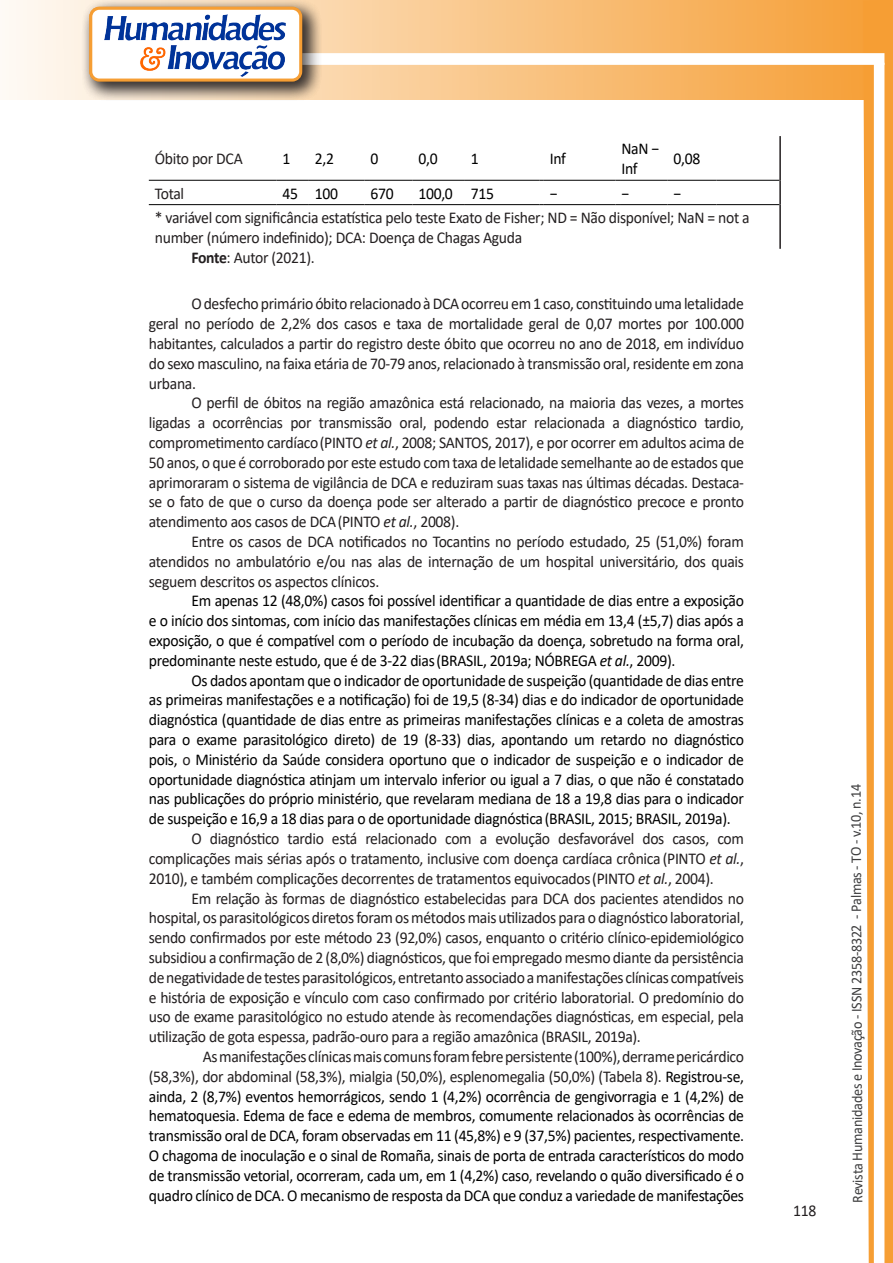
<style>
.page{position:relative;width:893px;height:1263px;background:#fff}
.page>*{position:absolute;margin:0;border:0;box-sizing:border-box;transform-origin:0 0}
.texto{font:16.5px/19.8px "Calibri";letter-spacing:-.02em;color:#231f20;text-align:justify;scale:.95 1}
.texto-2{font:16.5px/19.8px "Calibri";letter-spacing:-.02em;color:#000;text-align:justify;scale:.95 1}
.t1{font:15px "Calibri";letter-spacing:-.025em;color:#3e3e3f;scale:.95 1}
.s1{font-weight:700}
.s2{font-style:italic}
.s3{color:#231f20}
</style>
<div class="page">
<svg style="left:5px;top:0;width:858px;height:100px;background:#f9c484"></svg>
<div style="left:302px;top:53px;width:582px;height:12px;background:#fff;border:2px solid #fff"></div>
<svg style="left:863px;top:0;width:30px;height:1263px"></svg>
<div style="left:81px;top:0;width:241px;height:102px;background:#231f20;opacity:.75"></div>
<div style="left:91px;top:8px;width:210px;height:72px;background:#fff;border-radius:9px"></div>
<img style="left:104px;top:14px;width:181px;height:62px">
<div style="left:89px;top:7px;width:213px;height:75px;border:3px solid #f69e34;border-radius:9px"></div>
<hr style="left:779px;top:136px;width:2px;height:44px;background:#231f20">
<hr style="left:779px;top:180px;width:2px;height:25px;background:#231f20">
<hr style="left:779px;top:205px;width:2px;height:44px;background:#231f20">
<hr style="left:149px;top:180px;width:127px;height:1px;background:#000">
<hr style="left:276px;top:180px;width:33px;height:1px;background:#000">
<hr style="left:309px;top:180px;width:56px;height:1px;background:#000">
<hr style="left:369px;top:180px;width:43px;height:1px;background:#000">
<hr style="left:276px;top:204px;width:33px;height:1px;background:#000">
<hr style="left:309px;top:204px;width:56px;height:1px;background:#000">
<hr style="left:369px;top:204px;width:43px;height:1px;background:#000">
<hr style="left:412px;top:180px;width:53px;height:1px;background:#000">
<hr style="left:465px;top:180px;width:74px;height:1px;background:#000">
<hr style="left:412px;top:204px;width:53px;height:1px;background:#000">
<hr style="left:465px;top:204px;width:74px;height:1px;background:#000">
<hr style="left:544px;top:180px;width:71px;height:1px;background:#000">
<hr style="left:620px;top:180px;width:48px;height:1px;background:#000">
<hr style="left:544px;top:204px;width:71px;height:1px;background:#000">
<hr style="left:620px;top:204px;width:48px;height:1px;background:#000">
<hr style="left:668px;top:180px;width:48px;height:1px;background:#000">
<hr style="left:716px;top:180px;width:63px;height:1px;background:#000">
<hr style="left:668px;top:204px;width:48px;height:1px;background:#000">
<hr style="left:716px;top:204px;width:63px;height:1px;background:#000">
<hr style="left:149px;top:204px;width:127px;height:1px;background:#000">
<p class="texto" style="left:155px;top:149px;width:94px">Óbito por DCA</p>
<p class="texto-2" style="left:282px;top:149px;width:10px">1</p>
<p class="texto-2" style="left:315px;top:149px;width:22px">2,2</p>
<p class="texto-2" style="left:371px;top:149px;width:10px">0</p>
<p class="texto-2" style="left:418px;top:149px;width:22px">0,0</p>
<p class="texto-2" style="left:471px;top:149px;width:10px">1</p>
<p class="texto-2" style="left:550px;top:149px;width:19px">Inf</p>
<p class="texto-2" style="left:621px;top:139px;width:41px">NaN −<br>Inf</p>
<p class="texto-2" style="left:674px;top:149px;width:30px">0,08</p>
<p class="texto" style="left:155px;top:183px;width:32px">Total</p>
<p class="texto-2" style="left:282px;top:183px;width:18px">45</p>
<p class="texto-2" style="left:315px;top:183px;width:26px">100</p>
<p class="texto-2" style="left:371px;top:183px;width:26px">670</p>
<p class="texto-2" style="left:418px;top:183px;width:38px">100,0</p>
<p class="texto-2" style="left:471px;top:183px;width:26px">715</p>
<p class="texto-2" style="left:550px;top:183px;width:10px">−</p>
<p class="texto-2" style="left:621px;top:183px;width:10px">−</p>
<p class="texto-2" style="left:674px;top:183px;width:10px">−</p>
<p class="texto" style="left:155px;top:207px;width:628px">* variável com significância estatística pelo teste Exato de Fisher; ND = Não disponível; NaN = not a number (número indefinido); DCA: Doença de Chagas Aguda</p>
<p class="texto" style="left:191px;top:247px;width:132px"><span class="s1">Fonte</span>: Autor (2021).</p>
<p class="texto" style="left:149px;top:294px;width:628px;text-indent:43px">O desfecho primário óbito relacionado à DCA ocorreu em 1 caso, constituindo uma letalidade geral no período de 2,2% dos casos e taxa de mortalidade geral de 0,07 mortes por 100.000 habitantes, calculados a partir do registro deste óbito que ocorreu no ano de 2018, em indivíduo do sexo masculino, na faixa etária de 70-79 anos, relacionado à transmissão oral, residente em zona urbana.</p>
<p class="texto" style="left:149px;top:393px;width:628px;text-indent:43px">O perfil de óbitos na região amazônica está relacionado, na maioria das vezes, a mortes ligadas a ocorrências por transmissão oral, podendo estar relacionada a diagnóstico tardio, comprometimento cardíaco(PINTO <span class="s2">et al.</span>, 2008; SANTOS, 2017), e por ocorrer em adultos acima de 50 anos, o que é corroborado por este estudo com taxa de letalidade semelhante ao de estados que aprimoraram o sistema de vigilância de DCA e reduziram suas taxas nas últimas décadas. Destaca&shy;se o fato de que o curso da doença pode ser alterado a partir de diagnóstico precoce e pronto atendimento aos casos de DCA(PINTO <span class="s2">et al.</span>, 2008).</p>
<p class="texto" style="left:149px;top:531px;width:628px;text-indent:43px">Entre os casos de DCA notificados no Tocantins no período estudado, 25 (51,0%) foram atendidos no ambulatório e/ou nas alas de internação de um hospital universitário, dos quais seguem descritos os aspectos clínicos.</p>
<p class="texto-2" style="left:149px;top:591px;width:628px;text-indent:43px">Em apenas 12 (48,0%) casos foi possível identificar a quantidade de dias entre a exposição e o início dos sintomas, com início das manifestações clínicas em média em 13,4 (±5,7) dias após a exposição, o que é compatível com o período de incubação da doença, sobretudo na forma oral, predominante neste estudo, que é de 3-22 dias(BRASIL, 2019a; NÓBREGA <span class="s2">et al.</span>, 2009).</p>
<p class="texto-2" style="left:149px;top:670px;width:628px;text-indent:43px">Os dados apontam que o indicador de oportunidade de suspeição (quantidade de dias entre as primeiras manifestações e a notificação) foi de 19,5 (8-34) dias e do indicador de oportunidade diagnóstica (quantidade de dias entre as primeiras manifestações clínicas e a coleta de amostras para o exame parasitológico direto) de 19 (8-33) dias, apontando um retardo no diagnóstico pois, <span class="s3">o</span> Ministério da Saúde considera oportuno que o indicador de suspeição e o indicador de oportunidade diagnóstica atinjam um intervalo inferior ou igual a 7 dias, o que não é constatado nas publicações do próprio ministério, que revelaram mediana de 18 a 19,8 dias para o indicador de suspeição e 16,9 a 18 dias para o de oportunidade diagnóstica(BRASIL, 2015; BRASIL, 2019a).</p>
<p class="texto" style="left:149px;top:828px;width:628px;text-indent:43px">O diagnóstico tardio está relacionado com a evolução desfavorável dos casos, com complicações mais sérias após o tratamento, inclusive com doença cardíaca crônica (PINTO <span class="s2">et al.</span>, 2010), e também complicações decorrentes de tratamentos equivocados(PINTO <span class="s2">et al.</span>, 2004).</p>
<p class="texto" style="left:149px;top:888px;width:628px;text-indent:43px">Em relação às formas de diagnóstico estabelecidas para DCA dos pacientes atendidos no hospital, os parasitológicos diretos foram os métodos mais utilizados para o diagnóstico laboratorial, sendo confirmados por este método 23 (92,0%) casos, enquanto o critério clínico-epidemiológico subsidiou a confirmação de 2 (8,0%) diagnósticos, que foi empregado mesmo diante da persistência de negatividade de testes parasitológicos, entretanto associado a manifestações clínicas compatíveis e história de exposição e vínculo com caso confirmado por critério laboratorial. O predomínio do uso de exame parasitológico no estudo atende às recomendações diagnósticas, em especial, pela utilização de gota espessa, padrão-ouro para a região amazônica (BRASIL, 2019a).</p>
<p class="texto-2" style="left:149px;top:1046px;width:628px;text-indent:54px"><span class="s3">As manifestações clínicas mais comuns foram febre persistente (100%), derrame pericárdico (58,3%), dor abdominal (58,3%), mialgia (50,0%), esplenomegalia (50,0%) (Tabela 8).</span> Registrou-se, ainda, 2 (8,7%) eventos hemorrágicos, sendo 1 (4,2%) ocorrência de gengivorragia e 1 (4,2%) de hematoquesia. Edema de face e edema de membros, comumente relacionados às ocorrências de transmissão oral de DCA, foram observadas em 11 (45,8%) e 9 (37,5%) pacientes, respectivamente.<br>O chagoma de inoculação e o sinal de Romaña, sinais de porta de entrada característicos do modo de transmissão vetorial, ocorreram, cada um, em 1 (4,2%) caso<span class="s3">,</span> revelando o quão diversificado é o quadro clínico de DCA. O mecanismo de resposta da DCA que conduz a variedade de manifestações</p>
<p class="texto" style="left:793px;top:1200px;width:26px">118</p>
<p class="t1" style="left:846px;top:1203px;width:442px;rotate:-90deg">Revista Humanidades e Inovação - ISSN 2358-8322 - Palmas - TO - v.10, n.14</p>
</div>
